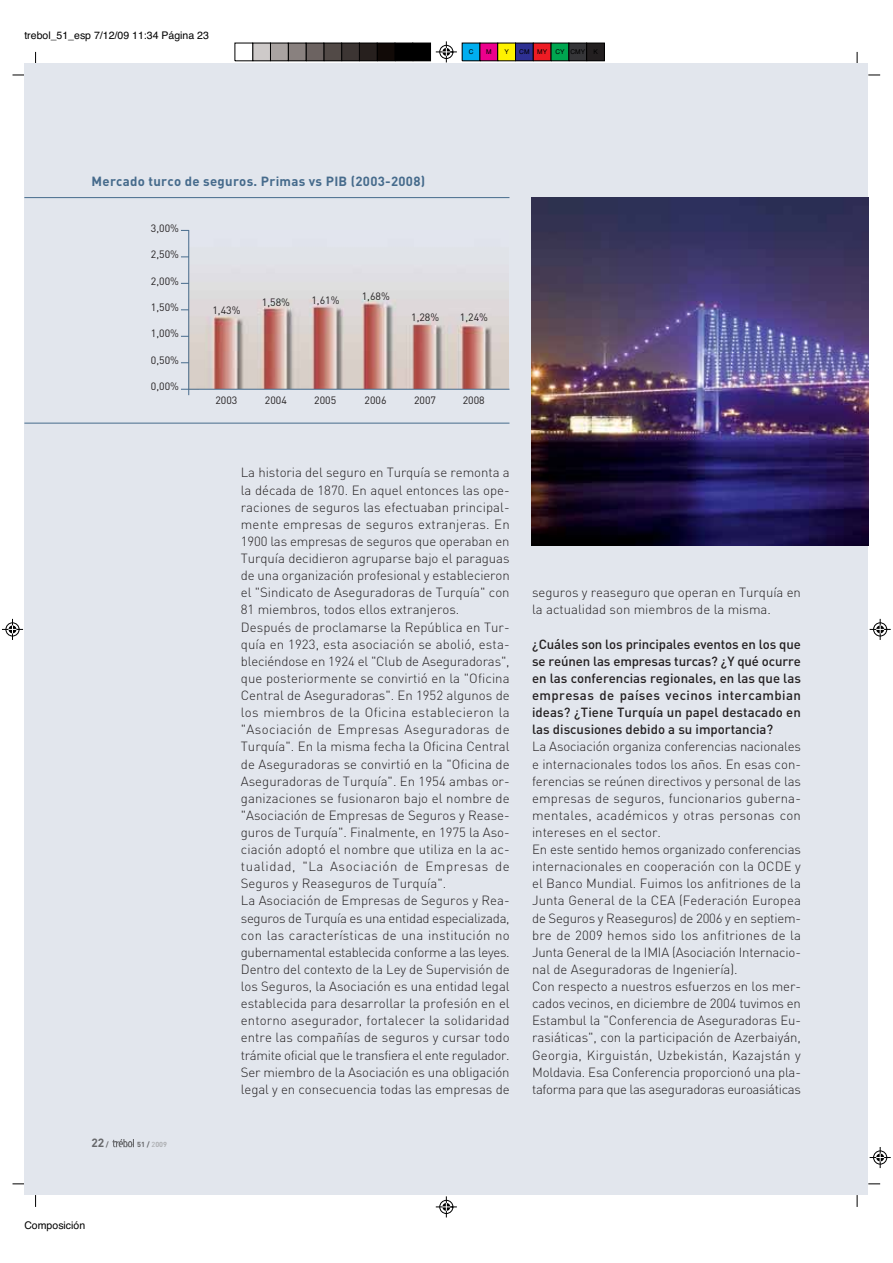
<style>
.page{position:relative;width:893px;height:1263px;background:#fff}
.page>*{position:absolute;margin:0;border:0;box-sizing:border-box;transform-origin:0 0}
.t1{font:300 13.2px/17.1px "DIN";color:#231f20}
.t2{font:500 13.2px/17.1px "DIN";color:#231f20;text-align:justify}
.t3{font:700 13.2px "DIN";letter-spacing:.02em;color:#466b8c}
.t4{font:700 11.85px "DIN";color:#67686b}
.t5{font:10.5px "DIN";color:#231f20}
.t6{font:10.5px "Helvetica";color:#000}
.t7{font:700 7.2px "DIN";color:#67686b}
.t8{font:6.6px "Helvetica";color:#000}
.s1{font-size:7.2px}
.s2{font-weight:500;color:#aeb0b3}
.s3{color:#aeb0b3}
</style>
<div class="page">
<svg style="left:35px;top:1195px;width:1px;height:12px"></svg>
<svg style="left:35px;top:52px;width:1px;height:12px"></svg>
<svg style="left:868px;top:75px;width:12px;height:1px"></svg>
<svg style="left:857px;top:52px;width:1px;height:12px"></svg>
<svg style="left:868px;top:1184px;width:12px;height:1px"></svg>
<svg style="left:857px;top:1195px;width:1px;height:12px"></svg>
<svg style="left:436px;top:41px;width:21px;height:21px"></svg>
<svg style="left:436px;top:1196px;width:21px;height:21px"></svg>
<svg style="left:2px;top:619px;width:21px;height:21px"></svg>
<svg style="left:869px;top:619px;width:22px;height:21px"></svg>
<svg style="left:869px;top:1147px;width:22px;height:21px"></svg>
<div style="left:413px;top:43px;width:17px;height:18px;background:#000"></div>
<div style="left:413px;top:43px;width:18px;height:18px;border:1px solid #000"></div>
<div style="left:395px;top:43px;width:18px;height:18px;background:#000"></div>
<div style="left:377px;top:43px;width:18px;height:18px;background:#110a07"></div>
<div style="left:377px;top:43px;width:18px;height:18px;border:1px solid #000"></div>
<div style="left:359px;top:43px;width:18px;height:18px;background:#27201e"></div>
<div style="left:359px;top:43px;width:18px;height:18px;border:1px solid #000"></div>
<div style="left:342px;top:43px;width:17px;height:18px;background:#3c3533"></div>
<div style="left:341px;top:43px;width:18px;height:18px;border:1px solid #000"></div>
<div style="left:324px;top:43px;width:18px;height:18px;background:#524a47"></div>
<div style="left:324px;top:43px;width:18px;height:18px;border:1px solid #000"></div>
<div style="left:306px;top:43px;width:18px;height:18px;background:#6c6361"></div>
<div style="left:306px;top:43px;width:18px;height:18px;border:1px solid #000"></div>
<div style="left:288px;top:43px;width:18px;height:18px;background:#89817f"></div>
<div style="left:288px;top:43px;width:18px;height:18px;border:1px solid #000"></div>
<div style="left:270px;top:43px;width:18px;height:18px;background:#a9a3a1"></div>
<div style="left:270px;top:43px;width:18px;height:18px;border:1px solid #000"></div>
<div style="left:253px;top:43px;width:17px;height:18px;background:#cecac9"></div>
<div style="left:252px;top:43px;width:19px;height:18px;border:1px solid #000"></div>
<div style="left:235px;top:43px;width:18px;height:18px;border:1px solid #000"></div>
<div style="left:462px;top:43px;width:18px;height:18px;background:#00aeef"></div>
<div style="left:462px;top:43px;width:18px;height:18px;border:1px solid #000"></div>
<div style="left:480px;top:43px;width:18px;height:18px;background:#ec008c"></div>
<div style="left:498px;top:43px;width:17px;height:18px;background:#fff200"></div>
<div style="left:497px;top:43px;width:19px;height:18px;border:1px solid #000"></div>
<div style="left:515px;top:43px;width:18px;height:18px;background:#2e3092"></div>
<div style="left:515px;top:43px;width:18px;height:18px;border:1px solid #000"></div>
<div style="left:533px;top:43px;width:18px;height:18px;background:#ed1c24"></div>
<div style="left:533px;top:43px;width:18px;height:18px;border:1px solid #000"></div>
<div style="left:551px;top:43px;width:18px;height:18px;background:#00a650"></div>
<div style="left:551px;top:43px;width:18px;height:18px;border:1px solid #000"></div>
<div style="left:569px;top:43px;width:18px;height:18px;background:#363639"></div>
<div style="left:569px;top:43px;width:18px;height:18px;border:1px solid #000"></div>
<div style="left:587px;top:43px;width:17px;height:18px;background:#231f20"></div>
<div style="left:586px;top:43px;width:18px;height:18px;border:1px solid #000"></div>
<div style="left:24px;top:64px;width:844px;height:1131px;background:#e2e6ed"></div>
<img style="left:189px;top:230px;width:319px;height:159px">
<img style="left:112px;top:1140px;width:21px;height:7px">
<hr style="left:24px;top:197px;width:485px;height:1px;background:#466b8c">
<hr style="left:24px;top:423px;width:485px;height:1px;background:#466b8c">
<hr style="left:188px;top:230px;width:1px;height:165px;background:#466b8c">
<hr style="left:181px;top:389px;width:328px;height:1px;background:#466b8c">
<img style="left:532px;top:198px;width:336px;height:347px">
<p class="t6" style="left:24px;top:31px;width:186px">trebol_51_esp 7/12/09 11:34 Página 23</p>
<p class="t8" style="left:469px;top:49px;width:6px">C</p>
<p class="t8" style="left:486px;top:49px;width:7px">M</p>
<p class="t8" style="left:504px;top:49px;width:6px">Y</p>
<p class="t8" style="left:519px;top:49px;width:29px">CM MY</p>
<p class="t8" style="left:555px;top:49px;width:31px">CY CMY</p>
<p class="t8" style="left:593px;top:49px;width:6px">K</p>
<p class="t3" style="left:92px;top:176px;width:335px">Mercado turco de seguros. Primas vs PIB (2003-2008)</p>
<p class="t5" style="left:151px;top:224px;width:30px">3,00%</p>
<p class="t5" style="left:151px;top:250px;width:30px">2,50%</p>
<p class="t5" style="left:151px;top:277px;width:30px">2,00%</p>
<p class="t5" style="left:151px;top:303px;width:30px">1,50%</p>
<p class="t5" style="left:151px;top:330px;width:30px">1,00%</p>
<p class="t5" style="left:151px;top:356px;width:30px">0,50%</p>
<p class="t5" style="left:151px;top:382px;width:30px">0,00%</p>
<p class="t5" style="left:212px;top:306px;width:30px">1,43%</p>
<p class="t5" style="left:262px;top:298px;width:30px">1,58%</p>
<p class="t5" style="left:311px;top:296px;width:30px">1,61%</p>
<p class="t5" style="left:362px;top:293px;width:30px">1,68%</p>
<p class="t5" style="left:411px;top:313px;width:30px">1,28%</p>
<p class="t5" style="left:215px;top:396px;width:24px">2003</p>
<p class="t5" style="left:265px;top:396px;width:24px">2004</p>
<p class="t5" style="left:314px;top:396px;width:24px">2005</p>
<p class="t5" style="left:365px;top:396px;width:24px">2006</p>
<p class="t5" style="left:414px;top:396px;width:24px">2007</p>
<p class="t5" style="left:460px;top:313px;width:30px">1,24%</p>
<p class="t5" style="left:463px;top:396px;width:24px">2008</p>
<p class="t4" style="left:91px;top:1138px;width:19px">22 <span class="s1">/</span></p>
<p class="t7" style="left:137px;top:1141px;width:31px">51 / <span class="s2">2</span><span class="s3">009</span></p>
<p class="t6" style="left:24px;top:1222px;width:62px">Composición</p>
<p class="t1" style="left:241px;top:466px;width:270px">La historia del seguro en Turquía se remonta a la década de 1870. En aquel entonces las ope&shy;raciones de seguros las efectuaban principal&shy;mente empresas de seguros extranjeras. En 1900 las empresas de seguros que operaban en Turquía decidieron agruparse bajo el paraguas de una organización profesional y establecieron el "Sindicato de Aseguradoras de Turquía" con 81 miembros, todos ellos extranjeros.<br>Después de proclamarse la República en Tur&shy;quía en 1923, esta asociación se abolió, esta&shy;bleciéndose en 1924 el "Club de Aseguradoras", que posteriormente se convirtió en la "Oficina Central de Aseguradoras". En 1952 algunos de los miembros de la Oficina establecieron la "Asociación de Empresas Aseguradoras de Turquía". En la misma fecha la Oficina Central de Aseguradoras se convirtió en la "Oficina de Aseguradoras de Turquía". En 1954 ambas or&shy;ganizaciones se fusionaron bajo el nombre de "Asociación de Empresas de Seguros y Rease&shy;guros de Turquía". Finalmente, en 1975 la Aso&shy;ciación adoptó el nombre que utiliza en la ac&shy;tualidad, "La Asociación de Empresas de Seguros y Reaseguros de Turquía".<br>La Asociación de Empresas de Seguros y Rea&shy;seguros de Turquía es una entidad especializada, con las características de una institución no gubernamental establecida conforme a las leyes.<br>Dentro del contexto de la Ley de Supervisión de los Seguros, la Asociación es una entidad legal establecida para desarrollar la profesión en el entorno asegurador, fortalecer la solidaridad entre las compañías de seguros y cursar todo trámite oficial que le transfiera el ente regulador.<br>Ser miembro de la Asociación es una obligación legal y en consecuencia todas las empresas de</p>
<p class="t1" style="left:532px;top:586px;width:270px">seguros y reaseguro que operan en Turquía en la actualidad son miembros de la misma.</p>
<p class="t2" style="left:532px;top:636px;width:270px">¿Cuáles son los principales eventos en los que se reúnen las empresas turcas? ¿Y qué ocurre en las conferencias regionales, en las que las empresas de países vecinos intercambian ideas? ¿Tiene Turquía un papel destacado en las discusiones debido a su importancia?</p>
<p class="t1" style="left:532px;top:740px;width:270px">La Asociación organiza conferencias nacionales e internacionales todos los años. En esas con&shy;ferencias se reúnen directivos y personal de las empresas de seguros, funcionarios guberna&shy;mentales, académicos y otras personas con intereses en el sector.<br>En este sentido hemos organizado conferencias internacionales en cooperación con la OCDE y el Banco Mundial. Fuimos los anfitriones de la Junta General de la CEA (Federación Europea de Seguros y Reaseguros) de 2006 y en septiem&shy;bre de 2009 hemos sido los anfitriones de la Junta General de la IMIA (Asociación Internacio&shy;nal de Aseguradoras de Ingeniería).<br>Con respecto a nuestros esfuerzos en los mer&shy;cados vecinos, en diciembre de 2004 tuvimos en Estambul la "Conferencia de Aseguradoras Eu&shy;rasiáticas", con la participación de Azerbaiyán, Georgia, Kirguistán, Uzbekistán, Kazajstán y Moldavia. Esa Conferencia proporcionó una pla&shy;taforma para que las aseguradoras euroasiáticas</p>
</div>
